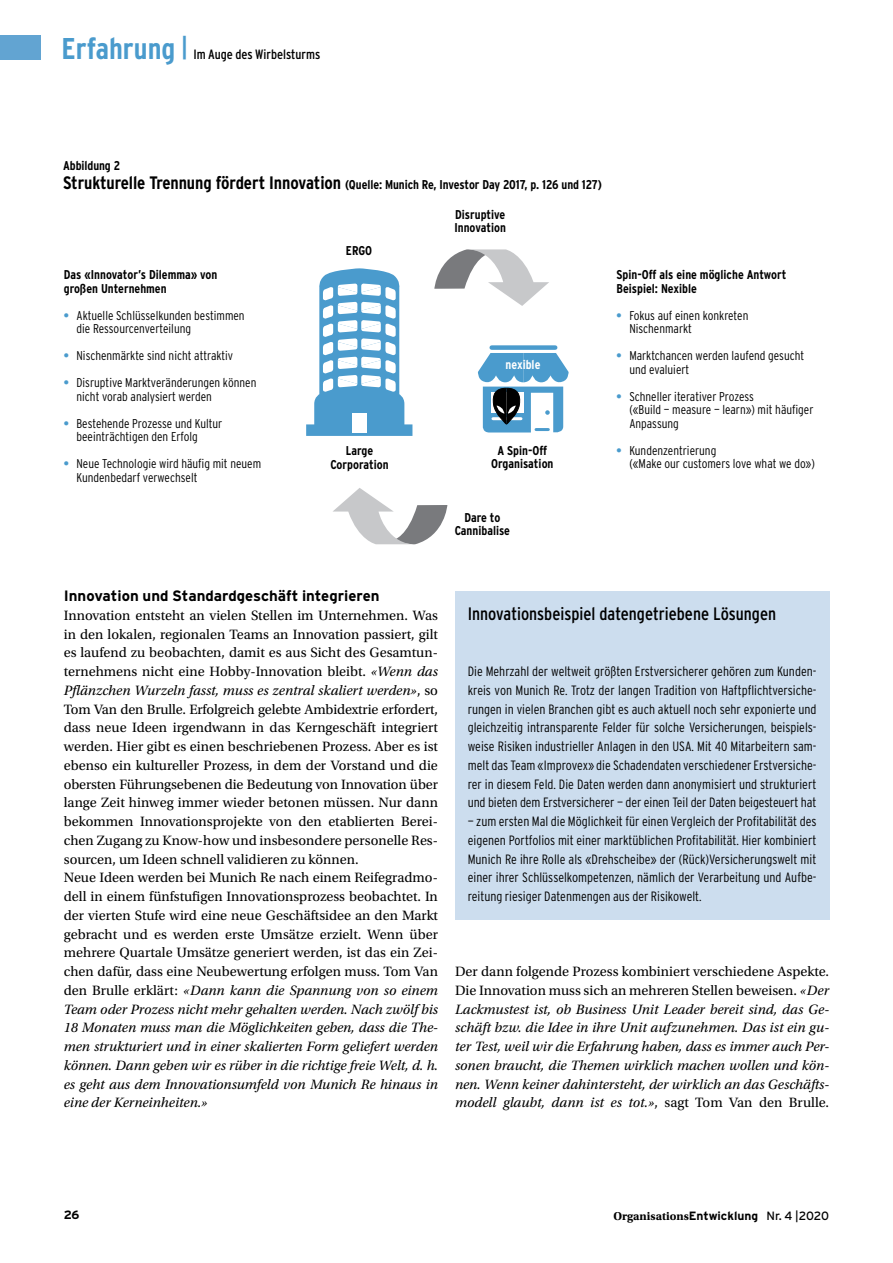
<style>
.page{position:relative;width:893px;height:1263px;background:#fff}
.page>*{position:absolute;margin:0;border:0;box-sizing:border-box;transform-origin:0 0}
.t1{font:condensed 18px "Interstate";color:#000}
.t2{font:700 15px "Interstate";color:#000}
.t3{font:14.25px/18.8px "Utopia Std";color:#000}
.t4{font:italic 14.25px/18.8px "Utopia Std";color:#000;text-align:justify}
.t5{font:300 condensed 13.5px/18.8px "Interstate";letter-spacing:-.01em;color:#000;text-align:justify}
.t6{font:condensed 13.5px "Interstate";color:#000}
.t7{font:300 condensed 12.75px/13.5px "Interstate";color:#000}
.t8{font:700 condensed 12.75px/13.5px "Interstate";color:#000}
.t9{font:700 condensed 12.75px "Interstate";color:#fff}
.t10{font:700 12px "Utopia Std";color:#000}
.t11{font:700 12px "Interstate";color:#000}
.s1{font-weight:700;font-size:30px;color:#4a9bcd}
.s2{font-size:18px}
.s3{font-weight:700;color:#4a9bcd}
.s4{font-style:italic}
.s5{font-style:normal}
.s6{font-family:"Interstate"}
.s7{font-family:"Interstate";font-weight:400}
</style>
<div class="page">
<div style="left:0;top:36px;width:41px;height:24px;background:#62a4d2"></div>
<div style="left:455px;top:591px;width:374px;height:328px;background:#cde"></div>
<svg style="left:306px;top:268px;width:106px;height:168px"></svg>
<div style="left:352px;top:413px;width:14px;height:20px;background:#fff"></div>
<div style="left:492px;top:345px;width:63px;height:5px;background:#4a9bcd"></div>
<svg style="left:478px;top:353px;width:91px;height:79px"></svg>
<svg style="left:333px;top:488px;width:114px;height:57px"></svg>
<svg style="left:434px;top:249px;width:115px;height:57px"></svg>
<p class="t6" style="left:62px;top:48px;width:260px"><span class="s1">Erfahrung</span> <sup>|</sup> Im Auge des Wirbelsturms</p>
<p class="t8" style="left:63px;top:157px;width:540px;line-height:18.8px">Abbildung 2<br><span class="s2">Strukturelle Trennung fördert Innovation</span> (Quelle: Munich Re, Investor Day 2017, p. 126 und 127)</p>
<p class="t8" style="left:64px;top:268px;width:155px">Das «Innovator’s Dilemma» von großen Unternehmen</p>
<p class="t7" style="left:77px;top:308px;width:170px;text-indent:-13px"><span class="s3">•</span> Aktuelle Schlüsselkunden bestimmen die Ressourcenverteilung</p>
<p class="t7" style="left:64px;top:349px;width:171px"><span class="s3">•</span> Nischenmärkte sind nicht attraktiv</p>
<p class="t7" style="left:77px;top:376px;width:181px;text-indent:-13px"><span class="s3">•</span> Disruptive Marktveränderungen können nicht vorab analysiert werden</p>
<p class="t7" style="left:77px;top:416px;width:147px;text-indent:-13px"><span class="s3">•</span> Bestehende Prozesse und Kultur beeinträchtigen den Erfolg</p>
<p class="t7" style="left:77px;top:457px;width:186px;text-indent:-13px"><span class="s3">•</span> Neue Technologie wird häufig mit neuem<br>Kundenbedarf verwechselt</p>
<p class="t8" style="left:346px;top:244px;width:28px">ERGO</p>
<p class="t8" style="left:454px;top:207px;width:53px">Disruptive<br>Innovation</p>
<p class="t9" style="left:506px;top:357px;width:36px">nexible</p>
<p class="t8" style="left:330px;top:444px;width:60px;text-align:center">Large<br>Corporation</p>
<p class="t8" style="left:491px;top:443px;width:64px;text-align:center">A Spin-Off<br>Organisation</p>
<p class="t8" style="left:455px;top:511px;width:57px;text-align:center">Dare to<br>Cannibalise</p>
<p class="t8" style="left:617px;top:268px;width:172px">Spin-Off als eine mögliche Antwort<br>Beispiel: Nexible</p>
<p class="t7" style="left:629px;top:308px;width:121px;text-indent:-13px"><span class="s3">•</span> Fokus auf einen konkreten<br>Nischenmarkt</p>
<p class="t7" style="left:629px;top:349px;width:176px;text-indent:-13px"><span class="s3">•</span> Marktchancen werden laufend gesucht und evaluiert</p>
<p class="t7" style="left:629px;top:389px;width:186px;text-indent:-13px"><span class="s3">•</span> Schneller iterativer Prozess<br>(«Build — measure — learn») mit häufiger<br>Anpassung</p>
<p class="t7" style="left:629px;top:443px;width:187px;text-indent:-13px"><span class="s3">•</span> Kundenzentrierung<br>(«Make our customers love what we do»)</p>
<p class="t2" style="left:64px;top:588px;width:317px">Innovation und Standardgeschäft integrieren</p>
<p class="t3" style="left:64px;top:607px;width:376px">Innovation entsteht an vielen Stellen im Unternehmen. Was in den lokalen, regionalen Teams an Innovation passiert, gilt es laufend zu beobachten, damit es aus Sicht des Gesamtun&shy;ternehmens nicht eine Hobby-Innovation bleibt. <span class="s4">«Wenn das Pflänzchen Wurzeln fasst, muss es zentral skaliert werden»</span>, so Tom Van den Brulle. Erfolgreich gelebte Ambidextrie erfordert, dass neue Ideen irgendwann in das Kerngeschäft integriert werden. Hier gibt es einen beschriebenen Prozess. Aber es ist ebenso ein kultureller Prozess, in dem der Vorstand und die obersten Führungsebenen die Bedeutung von Innovation über lange Zeit hinweg immer wieder betonen müssen. Nur dann bekommen Innovationsprojekte von den etablierten Berei&shy;chen Zugang zu Know-how und insbesondere personelle Res&shy;sourcen, um Ideen schnell validieren zu können.<br>Neue Ideen werden bei Munich Re nach einem Reifegradmo&shy;dell in einem fünfstufigen Innovationsprozess beobachtet. In der vierten Stufe wird eine neue Geschäftsidee an den Markt gebracht und es werden erste Umsätze erzielt. Wenn über mehrere Quartale Umsätze generiert werden, ist das ein Zei&shy;chen dafür, dass eine Neubewertung erfolgen muss. Tom Van den Brulle erklärt: <span class="s4">«Dann kann die Spannung von so einem Team oder Prozess nicht mehr gehalten werden. Nach zwölf bis 18 Monaten muss man die Möglichkeiten geben, dass die The&shy;men strukturiert und in einer skalierten Form geliefert werden können. Dann geben wir es rüber in die richtige freie Welt, d. h. es geht aus dem Innovationsumfeld von Munich Re hinaus in eine der Kerneinheiten.»</span></p>
<p class="t1" style="left:468px;top:604px;width:310px">Innovationsbeispiel datengetriebene Lösungen</p>
<p class="t5" style="left:468px;top:663px;width:350px">Die Mehrzahl der weltweit größten Erstversicherer gehören zum Kunden&shy;kreis von Munich Re. Trotz der langen Tradition von Haftpflichtversiche&shy;rungen in vielen Branchen gibt es auch aktuell noch sehr exponierte und gleichzeitig intransparente Felder für solche Versicherungen, beispiels&shy;weise Risiken industrieller Anlagen in den USA. Mit 40 Mitarbeitern sam&shy;melt das Team «Improvex» die Schadendaten verschiedener Erstversiche&shy;rer in diesem Feld. Die Daten werden dann anonymisiert und strukturiert und bieten dem Erstversicherer — der einen Teil der Daten beigesteuert hat</p>
<p class="t5" style="left:468px;top:813px;width:350px">— zum ersten Mal die Möglichkeit für einen Vergleich der Profitabilität des eigenen Portfolios mit einer marktüblichen Profitabilität. Hier kombiniert Munich Re ihre Rolle als «Drehscheibe» der (Rück)Versicherungswelt mit einer ihrer Schlüsselkompetenzen, nämlich der Verarbeitung und Aufbe&shy;reitung riesiger Datenmengen aus der Risikowelt.</p>
<p class="t4" style="left:455px;top:963px;width:376px"><span class="s5">Der dann folgende Prozess kombiniert verschiedene Aspekte.<br>Die Innovation muss sich an mehreren Stellen beweisen.</span> «Der Lackmustest ist, ob Business Unit Leader bereit sind, das Ge&shy;schäft bzw. die Idee in ihre Unit aufzunehmen. Das ist ein gu&shy;ter Test, weil wir die Erfahrung haben, dass es immer auch Per&shy;sonen braucht, die Themen wirklich machen wollen und kön&shy;nen. Wenn keiner dahintersteht, der wirklich an das Geschäfts&shy;modell glaubt, dann ist es tot.»<span class="s5">, sagt Tom Van den Brulle.</span></p>
<p class="t11" style="left:64px;top:1209px;width:17px">26</p>
<p class="t10" style="left:613px;top:1210px;width:217px">Organisations<span class="s6">Entwicklung</span> <span class="s7">Nr. 4 |2020</span></p>
</div>
